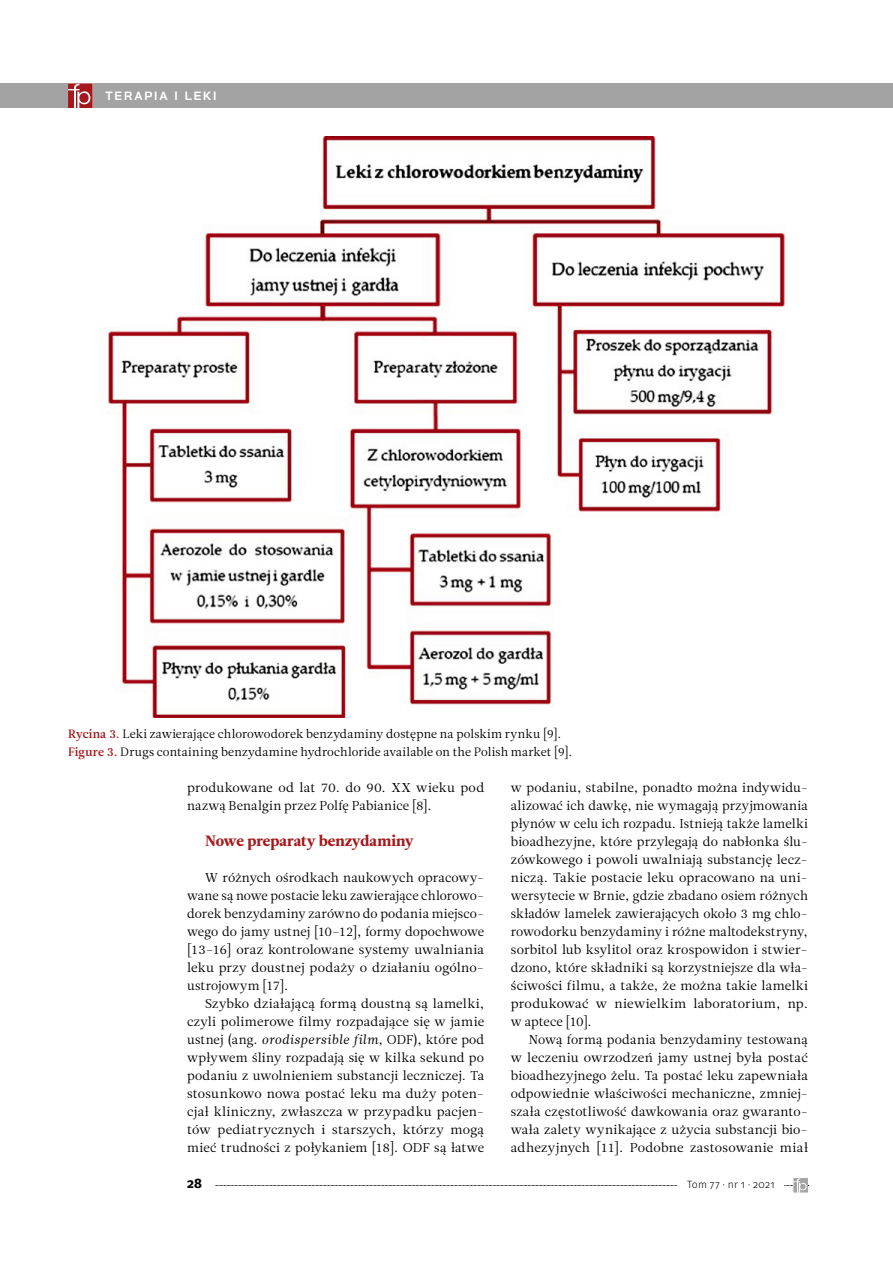
<style>
.page{position:relative;width:893px;height:1263px;background:#fff}
.page>*{position:absolute;margin:0;border:0;box-sizing:border-box;transform-origin:0 0}
.t1{font:15px "Leitura News Roman 4";letter-spacing:.005em;color:#a5191c}
.t2{font:700 13.5px "Fira Sans";color:#000}
.t3{font:12.75px/18px "Leitura News Roman 1";letter-spacing:.015em;color:#000;text-align:justify}
.t4{font:12px/18px "Leitura News Roman 1";letter-spacing:.01em;color:#000}
.t5{font:700 12px "Bai Jamjuree";letter-spacing:.16em;color:#fff}
.t6{font:300 10.5px "Fira Sans";letter-spacing:.025em;color:#000}
.s1{font-family:"Leitura News Roman 3";color:#a5191c}
.s2{font-family:"Leitura News Italic 1"}
</style>
<div class="page">
<div style="left:0;top:83px;width:893px;height:25px;background:#a3a3a3"></div>
<svg style="left:68px;top:83px;width:25px;height:25px"></svg>
<svg style="left:215px;top:1178px;width:594px;height:14px"></svg>
<img style="left:108px;top:137px;width:678px;height:580px">
<p class="t5" style="left:105px;top:89px;width:113px">TERAPIA I LEKI</p>
<p class="t4" style="left:68px;top:725px;width:506px"><span class="s1">Rycina 3.</span> Leki zawierające chlorowodorek benzydaminy dostępne na polskim rynku [9].<br><span class="s1">Figure 3.</span> Drugs containing benzydamine hydrochloride available on the Polish market [9].</p>
<p class="t3" style="left:187px;top:779px;width:299px">produkowane od lat 70. do 90. XX wieku pod nazwą Benalgin przez Polfę Pabianice [8].</p>
<p class="t1" style="left:205px;top:832px;width:210px">Nowe preparaty benzydaminy</p>
<p class="t3" style="left:187px;top:869px;width:299px;text-indent:18px">W różnych ośrodkach naukowych opracowy&shy;wane są nowe postacie leku zawierające chlorowo&shy;dorek benzydaminy zarówno do podania miejsco&shy;wego do jamy ustnej [10–12], formy dopochwowe [13–16] oraz kontrolowane systemy uwalniania leku przy doustnej podaży o działaniu ogólno&shy;ustrojowym [17].</p>
<p class="t3" style="left:187px;top:995px;width:299px;text-indent:18px">Szybko działającą formą doustną są lamelki, czyli polimerowe filmy rozpadające się w jamie ustnej (ang. <span class="s2">orodispersible film,</span> ODF), które pod wpływem śliny rozpadają się w kilka sekund po podaniu z uwolnieniem substancji leczniczej. Ta stosunkowo nowa postać leku ma duży poten&shy;cjał kliniczny, zwłaszcza w przypadku pacjen&shy;tów pediatrycznych i starszych, którzy mogą mieć trudności z połykaniem [18]. ODF są łatwe</p>
<p class="t3" style="left:511px;top:779px;width:299px">w podaniu, stabilne, ponadto można indywidu&shy;alizować ich dawkę, nie wymagają przyjmowania płynów w celu ich rozpadu. Istnieją także lamelki bioadhezyjne, które przylegają do nabłonka ślu&shy;zówkowego i powoli uwalniają substancję lecz&shy;niczą. Takie postacie leku opracowano na uni&shy;wersytecie w Brnie, gdzie zbadano osiem różnych składów lamelek zawierających około 3 mg chlo&shy;rowodorku benzydaminy i różne maltodekstryny, sorbitol lub ksylitol oraz krospowidon i stwier&shy;dzono, które składniki są korzystniejsze dla wła&shy;ściwości filmu, a także, że można takie lamelki produkować w niewielkim laboratorium, np. w aptece [10].</p>
<p class="t3" style="left:511px;top:1031px;width:299px;text-indent:18px">Nową formą podania benzydaminy testowaną w leczeniu owrzodzeń jamy ustnej była postać bioadhezyjnego żelu. Ta postać leku zapewniała odpowiednie właściwości mechaniczne, zmniej&shy;szała częstotliwość dawkowania oraz gwaranto&shy;wała zalety wynikające z użycia substancji bio&shy;adhezyjnych [11]. Podobne zastosowanie miał</p>
<p class="t2" style="left:187px;top:1172px;width:16px">28</p>
<p class="t6" style="left:687px;top:1177px;width:89px">Tom 77 · nr 1 · 2021</p>
</div>
